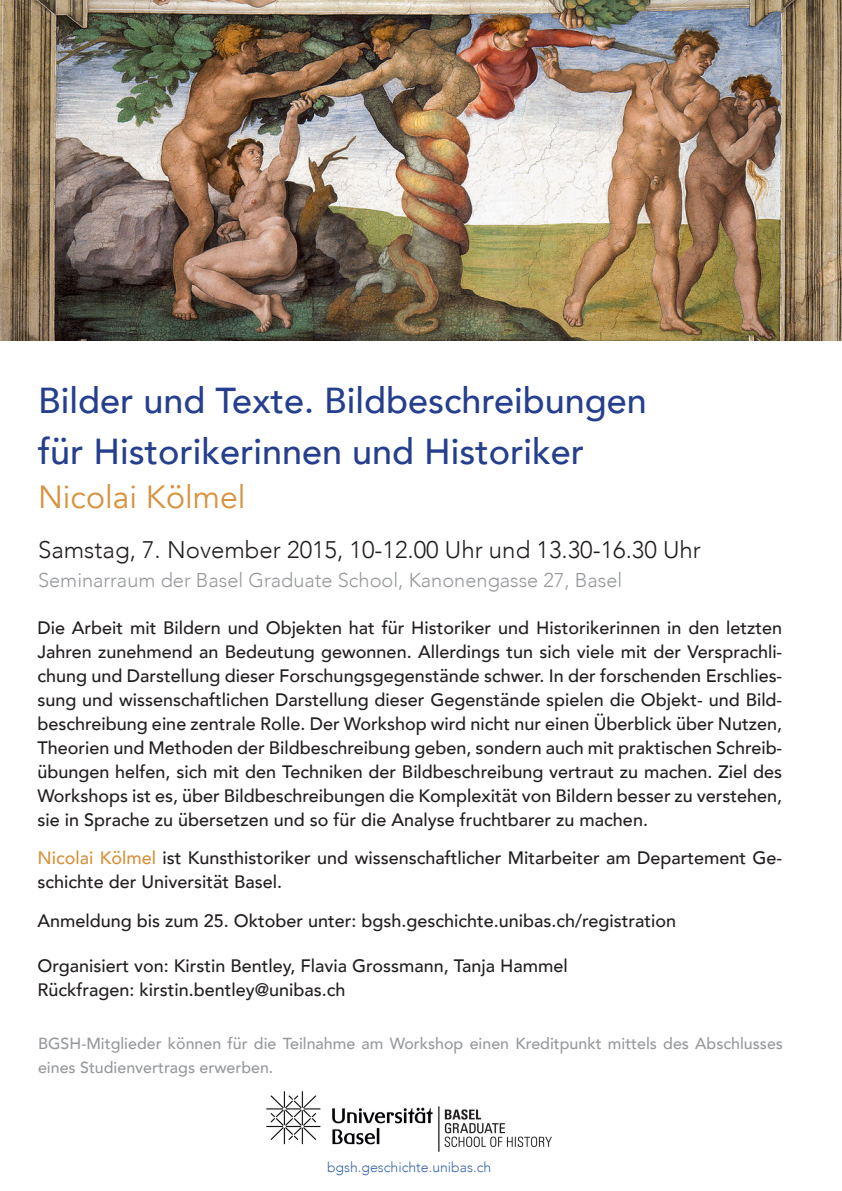
<style>
.page{position:relative;width:842px;height:1191px;background:#fff}
.page>*{position:absolute;margin:0;border:0;box-sizing:border-box;transform-origin:0 0}
.t1{font:500 36px "Avenir";color:#253f8e}
.t2{font:32px "Avenir";color:#d6923d}
.t3{font:300 24px "Avenir";color:#231f20}
.t4{font:300 20px "Avenir";color:#97999c}
.t5{font:500 18px/24px "Avenir";color:#231f20;text-align:justify}
.t6{font:500 16px/24px "Avenir";color:#97999c}
.t7{font:300 14px "Avenir";color:#3866b1}
.s1{color:#d6923d}
</style>
<div class="page">
<img style="left:0;top:0;width:842px;height:340px">
<img style="left:266px;top:1091px;width:286px;height:61px">
<p class="t1" style="left:38px;top:369px;width:610px">Bilder und Texte. Bildbeschreibungen</p>
<p class="t1" style="left:38px;top:421px;width:548px">für Historikerinnen und Historiker</p>
<p class="t2" style="left:38px;top:478px;width:209px">Nicolai Kölmel</p>
<p class="t3" style="left:38px;top:536px;width:664px">Samstag, 7. November 2015, 10-12.00 Uhr und 13.30-16.30 Uhr</p>
<p class="t4" style="left:38px;top:568px;width:586px">Seminarraum der Basel Graduate School, Kanonengasse 27, Basel</p>
<p class="t5" style="left:37px;top:615px;width:746px">Die Arbeit mit Bildern und Objekten hat für Historiker und Historikerinnen in den letzten Jahren zunehmend an Bedeutung gewonnen. Allerdings tun sich viele mit der Versprachli&shy;chung und Darstellung dieser Forschungsgegenstände schwer. In der forschenden Erschlies&shy;sung und wissenschaftlichen Darstellung dieser Gegenstände spielen die Objekt- und Bild&shy;beschreibung eine zentrale Rolle. Der Workshop wird nicht nur einen Überblick über Nutzen, Theorien und Methoden der Bildbeschreibung geben, sondern auch mit praktischen Schreib&shy;übungen helfen, sich mit den Techniken der Bildbeschreibung vertraut zu machen. Ziel des Workshops ist es, über Bildbeschreibungen die Komplexität von Bildern besser zu verstehen, sie in Sprache zu übersetzen und so für die Analyse fruchtbarer zu machen.</p>
<p class="t5" style="left:37px;top:845px;width:746px"><span class="s1">Nicolai Kölmel</span> ist Kunsthistoriker und wissenschaftlicher Mitarbeiter am Departement Ge&shy;schichte der Universität Basel.</p>
<p class="t5" style="left:37px;top:907px;width:640px">Anmeldung bis zum 25. Oktober unter: bgsh.geschichte.unibas.ch/registration</p>
<p class="t5" style="left:37px;top:952px;width:532px">Organisiert von: Kirstin Bentley, Flavia Grossmann, Tanja Hammel</p>
<p class="t5" style="left:37px;top:976px;width:310px">Rückfragen: kirstin.bentley@unibas.ch</p>
<p class="t6" style="left:38px;top:1030px;width:746px">BGSH-Mitglieder können für die Teilnahme am Workshop einen Kreditpunkt mittels des Abschlusses eines Studienvertrags erwerben.</p>
<p class="t7" style="left:327px;top:1159px;width:166px">bgsh.geschichte.unibas.ch</p>
</div>
